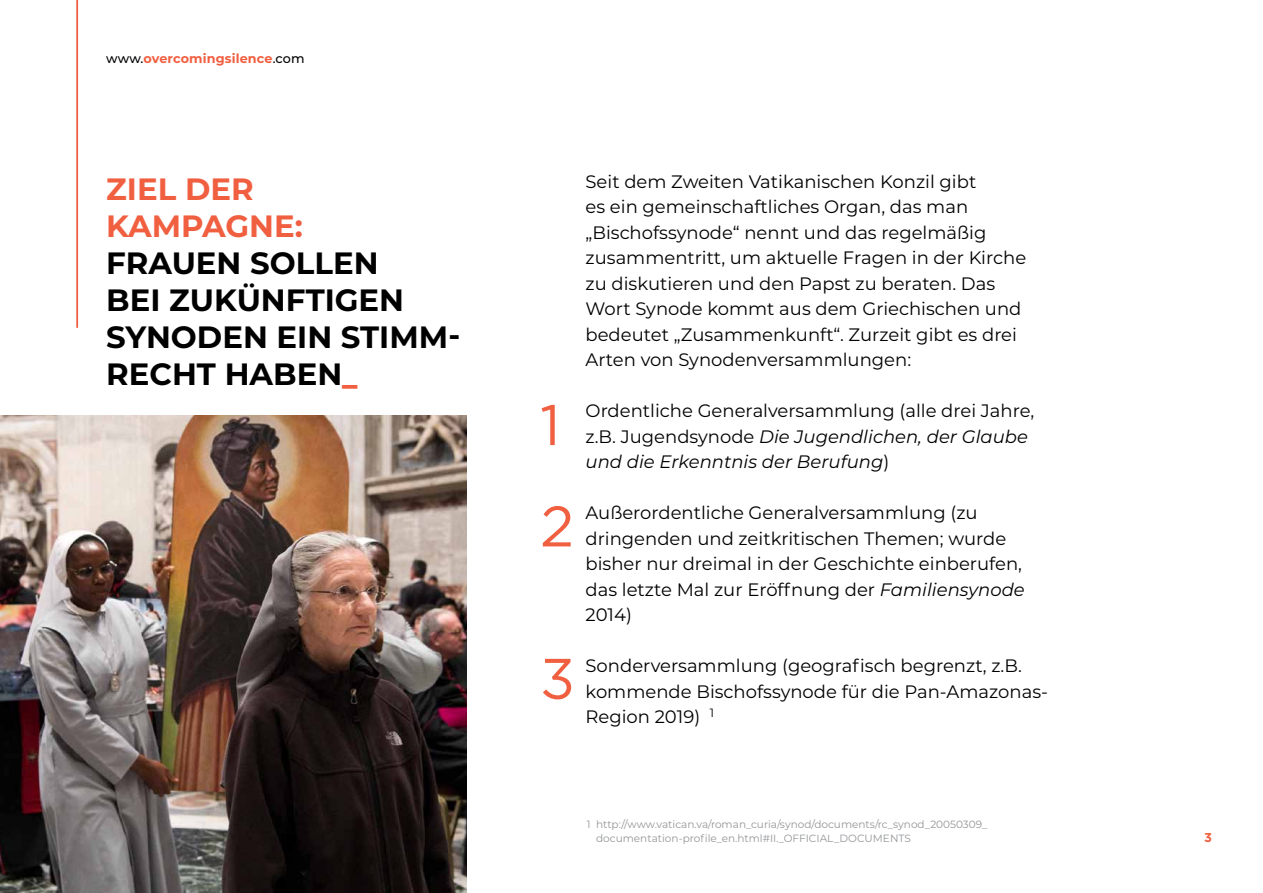
<style>
.page{position:relative;width:1263px;height:893px;background:#fff}
.page>*{position:absolute;margin:0;border:0;box-sizing:border-box;transform-origin:0 0}
.t1{font:57px/101.4px "Gotham";color:#f15f41}
.t2{font:700 30.75px/36.9px "Montserrat";color:#000}
.t3{font:700 30.75px/36.9px "Montserrat";color:#f15f41}
.t4{font:18px/25.5px "Montserrat";color:#000}
.t5{font:700 12.75px "Montserrat";letter-spacing:.01em;color:#f15f41}
.t6{font:700 12.75px "Gotham";color:#f15f41}
.t7{font:10.5px/13.5px "Montserrat";color:#939598}
.s1{font-weight:500;color:#000}
.s2{font-weight:900;color:#f15f41}
.s3{font-style:italic}
</style>
<div class="page">
<hr style="left:77px;top:0;width:1px;height:328px;background:#f15f41">
<img style="left:0;top:415px;width:467px;height:478px">
<p class="t5" style="left:106px;top:50px;width:200px"><span class="s1">www.</span>overcomingsilence<span class="s1">.com</span></p>
<h2 class="t3" style="left:106px;top:169px;width:198px">ZIEL DER<br>KAMPAGNE:</h2>
<h2 class="t2" style="left:106px;top:243px;width:356px">FRAUEN SOLLEN<br>BEI ZUKÜNFTIGEN<br>SYNODEN EIN STIMM-<br>RECHT HABEN<span class="s2">_</span></h2>
<h1 class="t1" style="left:540px;top:373px;width:36px">1<br>2</h1>
<h1 class="t1" style="left:540px;top:627px;width:36px">3</h1>
<p class="t4" style="left:585px;top:168px;width:442px">Seit dem Zweiten Vatikanischen Konzil gibt<br>es ein gemeinschaftliches Organ, das man „Bischofssynode“ nennt und das regelmäßig zusammentritt, um aktuelle Fragen in der Kirche zu diskutieren und den Papst zu beraten. Das Wort Synode kommt aus dem Griechischen und bedeutet „Zusammenkunft“. Zurzeit gibt es drei Arten von Synodenversammlungen:</p>
<p class="t4" style="left:585px;top:397px;width:450px">Ordentliche Generalversammlung (alle drei Jahre, z.B. Jugendsynode <span class="s3">Die Jugendlichen, der Glaube und die Erkenntnis der Berufung</span>)</p>
<p class="t4" style="left:585px;top:499px;width:441px">Außerordentliche Generalversammlung (zu dringenden und zeitkritischen Themen; wurde bisher nur dreimal in der Geschichte einberufen, das letzte Mal zur Eröffnung der <span class="s3">Familiensynode </span>2014)</p>
<p class="t4" style="left:585px;top:652px;width:464px">Sonderversammlung (geografisch begrenzt, z.B. kommende Bischofssynode für die Pan-Amazonas-<br>Region 2019) <sup>1</sup></p>
<p class="t7" style="left:596px;top:818px;width:393px;text-indent:-9px">1 http://www.vatican.va/roman_curia/synod/documents/rc_synod_20050309_ documentation-profile_en.html#II._OFFICIAL_DOCUMENTS</p>
<p class="t6" style="left:1204px;top:829px;width:9px">3</p>
</div>
